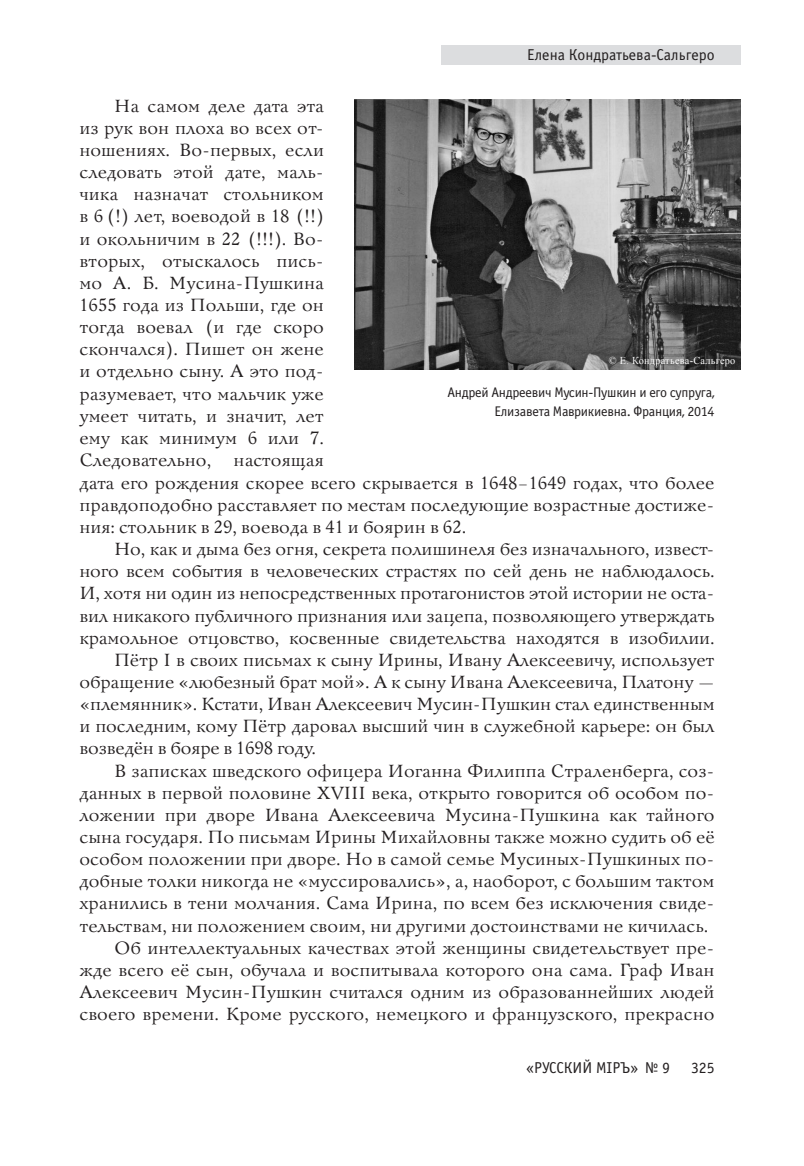
<style>
.page{position:relative;width:804px;height:1166px;background:#fff}
.page>*{position:absolute;margin:0;border:0;box-sizing:border-box;transform-origin:0 0}
.t1{font:17.5px/22.1px "Bannikova C";color:#231f20;text-align:justify}
.t2{font:15.75px "Officina Sans C";color:#231f20}
.заголовок1{font:14px/19.2px "Officina Sans C";letter-spacing:-.02em;color:#231f20;text-align:right}
.Подписи{font:10.5px "Times New Roman";letter-spacing:.025em;color:#fff}
</style>
<div class="page">
<div style="left:441px;top:45px;width:299px;height:20px;background:#dcdddf"></div>
<img style="left:355px;top:99px;width:385px;height:270px">
<p class="t2" style="left:527px;top:46px;width:189px">Елена Кондратьева-Сальгеро</p>
<p class="t1" style="left:79px;top:94px;width:246px;text-indent:35px">На самом деле дата эта из рук вон плоха во всех от&shy;ношениях. Во-первых, если следовать этой дате, маль&shy;чика назначат стольником в 6 (!) лет, воеводой в 18 (!!) и окольничим в 22 (!!!). Во&shy;вторых, отыскалось пись&shy;мо А. Б. Мусина-Пушкина 1655 года из Польши, где он тогда воевал (и где скоро скончался). Пишет он жене и отдельно сыну. А это под&shy;разумевает, что мальчик уже умеет читать, и значит, лет ему как минимум 6 или 7.<br>Cледовательно,</p>
<p class="Подписи" style="left:609px;top:354px;width:128px">© Е. Кондратьева-Сальгеро</p>
<p class="заголовок1" style="left:447px;top:383px;width:269px">Андрей Андреевич Мусин-Пушкин и его супруга,<br>Елизавета Маврикиевна. Франция, 2014</p>
<p class="t1" style="left:79px;top:449px;width:636px;text-align:left;text-indent:154px">настоящая<br>дата его рождения скорее всего скрывается в 1648–1649 годах, что более правдоподобно расставляет по местам последующие возрастные достиже&shy;ния: стольник в 29, воевода в 41 и боярин в 62.</p>
<p class="t1" style="left:79px;top:538px;width:636px;text-indent:35px">Но, как и дыма без огня, секрета полишинеля без изначального, извест&shy;ного всем события в человеческих страстях по сей день не наблюдалось.<br>И, хотя ни один из непосредственных протагонистов этой истории не оста&shy;вил никакого публичного признания или зацепа, позволяющего утверждать крамольное отцовство, косвенные свидетельства находятся в изобилии.</p>
<p class="t1" style="left:79px;top:649px;width:637px;text-indent:35px">Пётр I в своих письмах к сыну Ирины, Ивану Алексеевичу, использует обращение «любезный брат мой». А к сыну Ивана Алексеевича, Платону — «племянник». Кстати, Иван Алексеевич Мусин-Пушкин стал единственным и последним, кому Пётр даровал высший чин в служебной карьере: он был возведён в бояре в 1698 году.</p>
<p class="t1" style="left:79px;top:759px;width:637px;text-indent:35px">В записках шведского офицера Иоганна Филиппа Страленберга, соз&shy;данных в первой половине XVIII века, открыто говорится об особом по&shy;ложении при дворе Ивана Алексеевича Мусина-Пушкина как тайного сына государя. По письмам Ирины Михайловны также можно судить об её особом положении при дворе. Но в самой семье Мусиных-Пушкиных по&shy;добные толки никогда не «муссировались», а, наоборот, с большим тактом хранились в тени молчания. Сама Ирина, по всем без исключения свиде&shy;тельствам, ни положением своим, ни другими достоинствами не кичилась.</p>
<p class="t1" style="left:79px;top:936px;width:636px;text-indent:35px">Об интеллектуальных качествах этой женщины свидетельствует пре&shy;жде всего её сын, обучала и воспитывала которого она сама. Граф Иван Алексеевич Мусин-Пушкин считался одним из образованнейших людей своего времени. Кроме русского, немецкого и французского, прекрасно</p>
<p class="t2" style="left:526px;top:1059px;width:145px">«РУССКИЙ МIРЪ» № 9</p>
<p class="t2" style="left:691px;top:1059px;width:25px">325</p>
</div>
